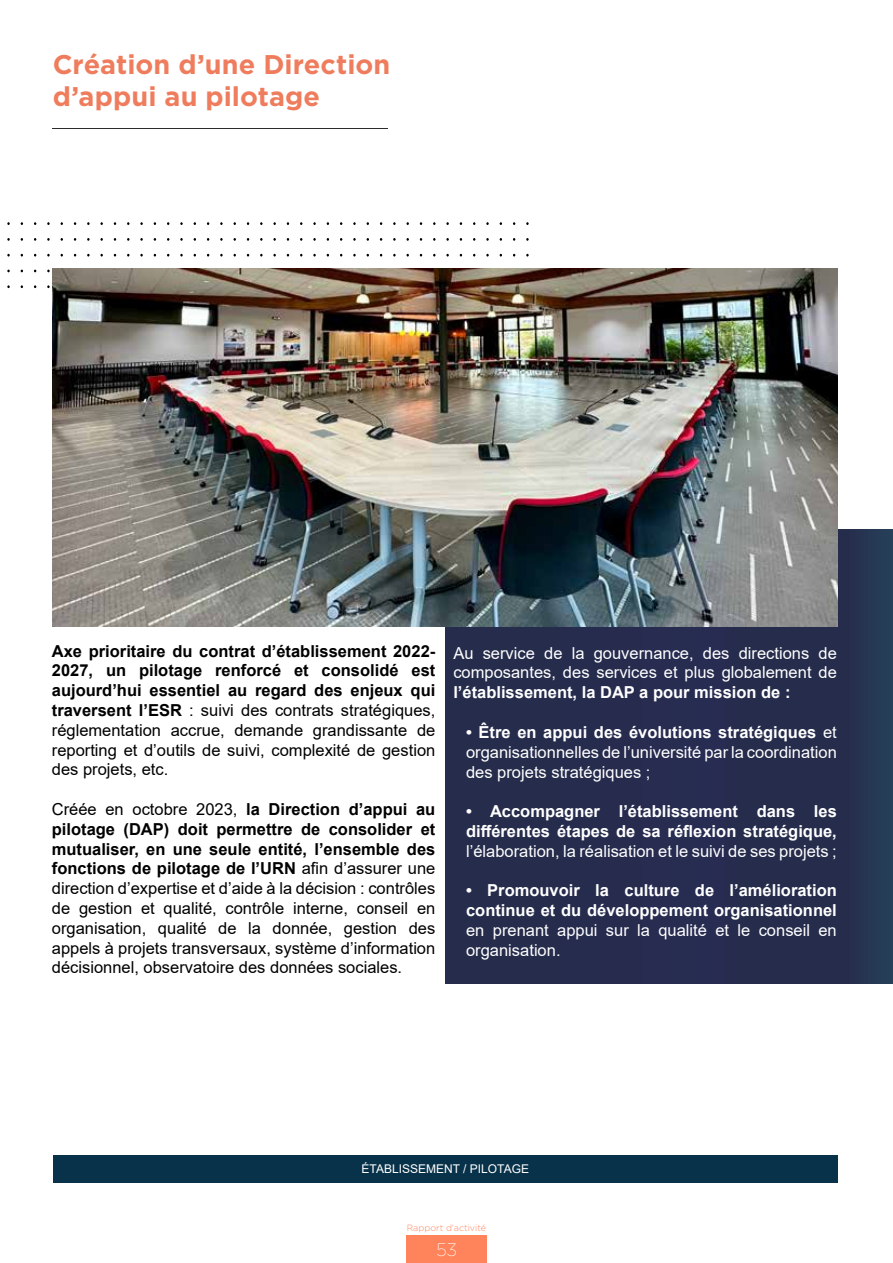
<style>
.page{position:relative;width:893px;height:1263px;background:#fff}
.page>*{position:absolute;margin:0;border:0;box-sizing:border-box;transform-origin:0 0}
.t1{font:700 27px/32.4px "Gotham";color:#ef7d5d}
.t2{font:200 18px "Gotham";color:#fff}
.t3{font:16.5px/19.8px "Arial";color:#000;text-align:justify}
.t4{font:16.5px/19.8px "Arial";color:#fff}
.t5{font:700 16.5px/19.8px "Arial";color:#000;text-align:justify}
.t6{font:700 16.5px/19.8px "Arial";color:#fff}
.t7{font:12px "Arial";color:#fff}
.t8{font:300 9px "Gotham";color:#ff835b}
.s1{font-weight:400}
.s2{font-weight:700}
</style>
<div class="page">
<div style="left:406px;top:1235px;width:81px;height:28px;background:#ff835b"></div>
<div style="left:445px;top:529px;width:448px;height:454px;background:#262c4c"></div>
<hr style="left:53px;top:128px;width:335px;height:1px;background:#2b2b2b">
<img style="left:53px;top:269px;width:785px;height:357px">
<div style="left:53px;top:1155px;width:785px;height:27px;background:#08324a"></div>
<h1 class="t1" style="left:53px;top:47px;width:339px">Création d’une Direction d’appui au pilotage</h1>
<p class="t5" style="left:52px;top:641px;width:385px">Axe prioritaire du contrat d’établissement 2022- 2027, un pilotage renforcé et consolidé est aujourd’hui essentiel au regard des enjeux qui traversent l’ESR <span class="s1">: suivi des contrats stratégiques, réglementation accrue, demande grandissante de reporting et d’outils de suivi, complexité de gestion des projets, etc.</span></p>
<p class="t3" style="left:52px;top:799px;width:385px">Créée en octobre 2023, <span class="s2">la Direction d’appui au pilotage (DAP) doit permettre de consolider et mutualiser, en une seule entité, l’ensemble des fonctions de pilotage de l’URN</span> afin d’assurer une direction d’expertise et d’aide à la décision : contrôles de gestion et qualité, contrôle interne, conseil en organisation, qualité de la donnée, gestion des appels à projets transversaux, système d’information décisionnel, observatoire des données sociales.</p>
<p class="t4" style="left:453px;top:643px;width:385px">Au service de la gouvernance, des directions de composantes, des services et plus globalement de</p>
<p class="t6" style="left:453px;top:683px;width:339px">l’établissement, la DAP a pour mission de :</p>
<p class="t4" style="left:466px;top:722px;width:372px;text-align:justify"><span class="s2">• Être en appui des évolutions stratégiques</span> et organisationnelles de l’université par la coordination des projets stratégiques ;</p>
<p class="t6" style="left:466px;top:801px;width:372px">• Accompagner l’établissement dans les différentes étapes de sa réflexion stratégique,</p>
<p class="t4" style="left:466px;top:841px;width:372px">l’élaboration, la réalisation et le suivi de ses projets ;</p>
<p class="t6" style="left:466px;top:881px;width:372px">• Promouvoir la culture de l’amélioration continue et du développement organisationnel</p>
<p class="t4" style="left:466px;top:920px;width:372px">en prenant appui sur la qualité et le conseil en organisation.</p>
<p class="t7" style="left:362px;top:1160px;width:169px">ÉTABLISSEMENT / PILOTAGE</p>
<p class="t8" style="left:407px;top:1222px;width:81px">Rapport d’activité</p>
<p class="t2" style="left:436px;top:1238px;width:22px">53</p>
</div>
